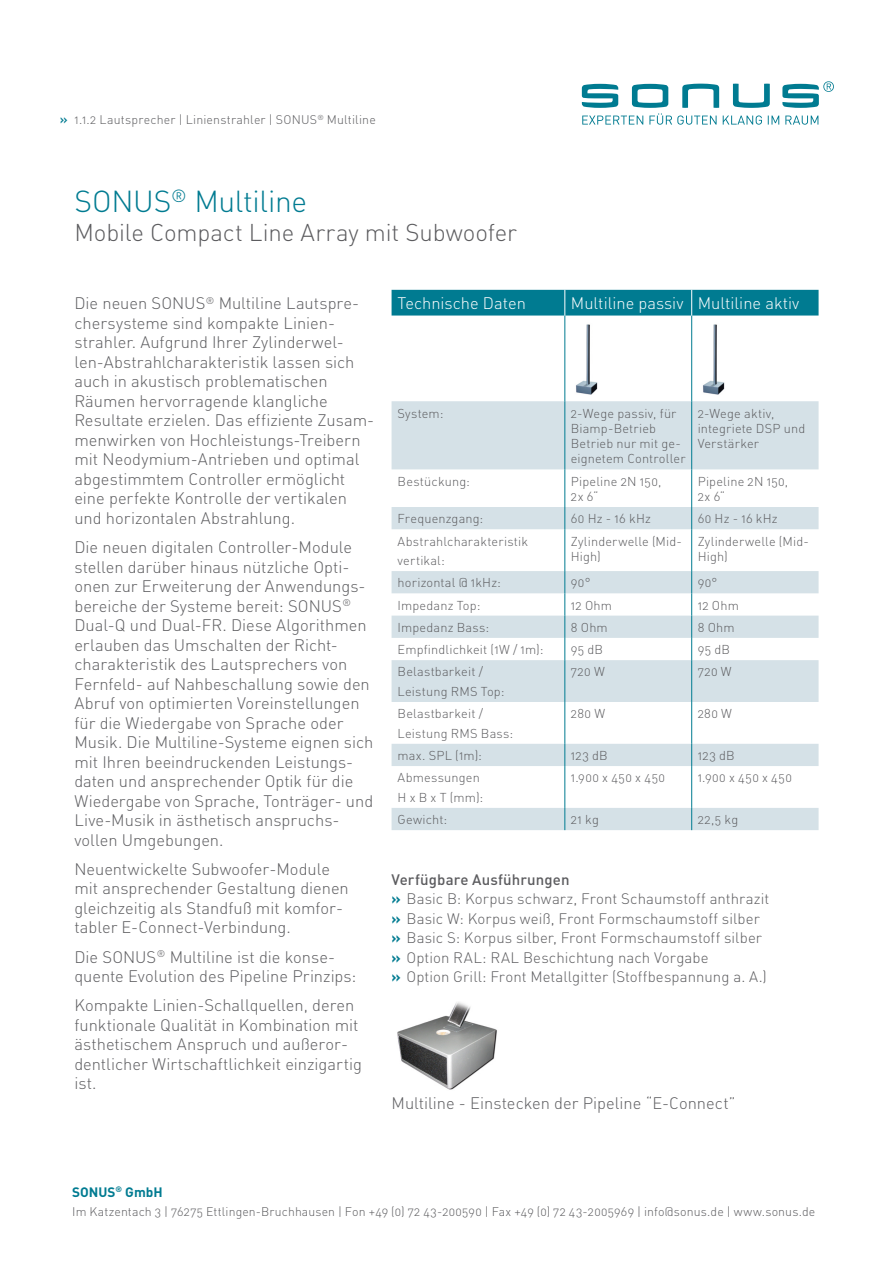
<style>
.page{position:relative;width:893px;height:1263px;background:#fff}
.page>*{position:absolute;margin:0;border:0;box-sizing:border-box;transform-origin:0 0}
.t1{font:30px "DIN Light Alternate";letter-spacing:-.01em;color:#007b91}
.t2{font:24px "DIN Light Alternate";letter-spacing:-.005em;color:#5c5c5f}
.t3{font:16.5px/19.5px "DIN Light Alternate";color:#5c5c5f}
.t4{font:16.5px "DIN Light Alternate";color:#fff}
.t5{font:15px/19.5px "DIN Light Alternate";letter-spacing:.005em;color:#5c5c5f}
.t6{font:500 15px "DIN";letter-spacing:.01em;color:#5c5c5f}
.t7{font:700 13.5px "DIN";color:#007b91}
.t8{font:12.75px/15.3px "DIN Light Alternate";letter-spacing:.015em;color:#5c5c5f}
.t9{font:12.75px "DIN Light Alternate";letter-spacing:.035em;color:#5c5c5f}
.t10{font:12.3px "DIN Light Alternate";letter-spacing:.01em;color:#5c5c5f}
.s1{font-family:"DIN";font-weight:500;font-size:13.5px;color:#007b91}
.s2{font-family:"DIN";font-weight:700;color:#007b91}
</style>
<div class="page">
<svg style="left:582px;top:81px;width:252px;height:44px"></svg>
<img style="left:397px;top:1002px;width:100px;height:88px">
<svg style="left:392px;top:401px;width:427px;height:429px;fill:#d5e1e7"></svg>
<hr style="left:564px;top:316px;width:1px;height:85px;background:#007b91">
<hr style="left:691px;top:316px;width:1px;height:85px;background:#007b91">
<hr style="left:564px;top:401px;width:1px;height:68px;background:#007b91">
<hr style="left:691px;top:401px;width:1px;height:68px;background:#007b91">
<hr style="left:564px;top:469px;width:1px;height:38px;background:#007b91">
<hr style="left:691px;top:469px;width:1px;height:38px;background:#007b91">
<svg style="left:564px;top:507px;width:1px;height:22px"></svg>
<svg style="left:691px;top:507px;width:1px;height:22px"></svg>
<hr style="left:564px;top:529px;width:1px;height:42px;background:#007b91">
<hr style="left:691px;top:529px;width:1px;height:42px;background:#007b91">
<svg style="left:564px;top:571px;width:1px;height:89px"></svg>
<svg style="left:691px;top:571px;width:1px;height:89px"></svg>
<hr style="left:564px;top:660px;width:1px;height:42px;background:#007b91">
<hr style="left:691px;top:660px;width:1px;height:42px;background:#007b91">
<hr style="left:564px;top:702px;width:1px;height:42px;background:#007b91">
<hr style="left:691px;top:702px;width:1px;height:42px;background:#007b91">
<svg style="left:564px;top:744px;width:1px;height:22px"></svg>
<svg style="left:691px;top:744px;width:1px;height:22px"></svg>
<hr style="left:564px;top:766px;width:1px;height:42px;background:#007b91">
<hr style="left:691px;top:766px;width:1px;height:42px;background:#007b91">
<svg style="left:564px;top:808px;width:1px;height:22px"></svg>
<svg style="left:691px;top:808px;width:1px;height:22px"></svg>
<div style="left:392px;top:290px;width:427px;height:26px;background:#007b91"></div>
<img style="left:576px;top:324px;width:22px;height:71px">
<img style="left:703px;top:324px;width:22px;height:71px">
<p class="t10" style="left:60px;top:112px;width:318px"><span class="s1">»</span> 1.1.2 Lautsprecher | Linienstrahler | SONUS<sup>®</sup> Multiline</p>
<h1 class="t1" style="left:74px;top:183px;width:234px">SONUS<sup>®</sup> Multiline</h1>
<h2 class="t2" style="left:74px;top:217px;width:444px">Mobile Compact Line Array mit Subwoofer</h2>
<p class="t3" style="left:74px;top:293px;width:301px">Die neuen SONUS<sup>®</sup> Multiline Lautspre&shy;chersysteme sind kompakte Linien&shy;strahler. Aufgrund Ihrer Zylinderwel&shy;len-Abstrahlcharakteristik lassen sich auch in akustisch problematischen Räumen hervorragende klangliche Resultate erzielen. Das effiziente Zusam&shy;menwirken von Hochleistungs-Treibern mit Neodymium-Antrieben und optimal abgestimmtem Controller ermöglicht eine perfekte Kontrolle der vertikalen und horizontalen Abstrahlung.</p>
<p class="t3" style="left:74px;top:537px;width:300px">Die neuen digitalen Controller-Module stellen darüber hinaus nützliche Opti&shy;onen zur Erweiterung der Anwendungs&shy;bereiche der Systeme bereit: SONUS<sup>® </sup>Dual-Q und Dual-FR. Diese Algorithmen erlauben das Umschalten der Richt&shy;charakteristik des Lautsprechers von Fernfeld- auf Nahbeschallung sowie den Abruf von optimierten Voreinstellungen für die Wiedergabe von Sprache oder Musik. Die Multiline-Systeme eignen sich mit Ihren beeindruckenden Leistungs&shy;daten und ansprechender Optik für die Wiedergabe von Sprache, Tonträger- und Live-Musik in ästhetisch anspruchs&shy;vollen Umgebungen.</p>
<p class="t3" style="left:74px;top:859px;width:276px">Neuentwickelte Subwoofer-Module mit ansprechender Gestaltung dienen gleichzeitig als Standfuß mit komfor&shy;tabler E-Connect-Verbindung.</p>
<p class="t3" style="left:74px;top:947px;width:283px">Die SONUS<sup>®</sup> Multiline ist die konse&shy;quente Evolution des Pipeline Prinzips:</p>
<p class="t3" style="left:74px;top:995px;width:289px">Kompakte Linien-Schallquellen, deren funktionale Qualität in Kombination mit ästhetischem Anspruch und außeror&shy;dentlicher Wirtschaftlichkeit einzigartig ist.</p>
<p class="t4" style="left:398px;top:293px;width:130px">Technische Daten</p>
<p class="t4" style="left:571px;top:293px;width:230px">Multiline passiv Multiline aktiv</p>
<p class="t8" style="left:398px;top:405px;width:47px">System:</p>
<p class="t8" style="left:571px;top:405px;width:116px">2-Wege passiv, für<br>Biamp-Betrieb<br>Betrieb nur mit ge&shy;eignetem Controller</p>
<p class="t8" style="left:698px;top:405px;width:109px">2-Wege aktiv, integriete DSP und<br>Verstärker</p>
<p class="t8" style="left:398px;top:473px;width:74px">Bestückung:</p>
<p class="t8" style="left:571px;top:473px;width:92px">Pipeline 2N 150,<br>2x 6“</p>
<p class="t8" style="left:698px;top:473px;width:92px">Pipeline 2N 150,<br>2x 6“</p>
<p class="t8" style="left:398px;top:511px;width:87px">Frequenzgang:</p>
<p class="t8" style="left:571px;top:511px;width:81px">60 Hz - 16 kHz</p>
<p class="t8" style="left:698px;top:511px;width:81px">60 Hz - 16 kHz</p>
<p class="t8" style="left:398px;top:531px;width:132px;line-height:19.5px">Abstrahlcharakteristik vertikal:</p>
<p class="t8" style="left:571px;top:533px;width:113px">Zylinderwelle (Mid-<br>High)</p>
<p class="t8" style="left:698px;top:533px;width:113px">Zylinderwelle (Mid-<br>High)</p>
<p class="t8" style="left:398px;top:575px;width:105px">horizontal @ 1kHz:</p>
<p class="t8" style="left:571px;top:575px;width:21px">90°</p>
<p class="t8" style="left:698px;top:575px;width:21px">90°</p>
<p class="t8" style="left:398px;top:597px;width:84px">Impedanz Top:</p>
<p class="t8" style="left:571px;top:597px;width:43px">12 Ohm</p>
<p class="t8" style="left:698px;top:597px;width:43px">12 Ohm</p>
<p class="t8" style="left:398px;top:619px;width:93px">Impedanz Bass:</p>
<p class="t8" style="left:571px;top:619px;width:38px">8 Ohm</p>
<p class="t8" style="left:698px;top:619px;width:38px">8 Ohm</p>
<p class="t8" style="left:398px;top:642px;width:148px">Empfindlichkeit (1W / 1m):</p>
<p class="t8" style="left:571px;top:642px;width:34px">95 dB</p>
<p class="t8" style="left:698px;top:642px;width:34px">95 dB</p>
<p class="t8" style="left:398px;top:662px;width:108px;line-height:19.5px">Belastbarkeit /<br>Leistung RMS Top:</p>
<p class="t8" style="left:571px;top:664px;width:35px">720 W</p>
<p class="t8" style="left:698px;top:664px;width:35px">720 W</p>
<p class="t8" style="left:398px;top:704px;width:117px;line-height:19.5px">Belastbarkeit /<br>Leistung RMS Bass:</p>
<p class="t8" style="left:571px;top:706px;width:36px">280 W</p>
<p class="t8" style="left:698px;top:706px;width:36px">280 W</p>
<p class="t8" style="left:398px;top:748px;width:86px">max. SPL (1m):</p>
<p class="t8" style="left:571px;top:748px;width:38px">123 dB</p>
<p class="t8" style="left:698px;top:748px;width:38px">123 dB</p>
<p class="t8" style="left:398px;top:768px;width:87px;line-height:19.5px">Abmessungen<br>H x B x T (mm):</p>
<p class="t9" style="left:571px;top:770px;width:96px">1.900 x 450 x 450</p>
<p class="t9" style="left:698px;top:770px;width:96px">1.900 x 450 x 450</p>
<p class="t8" style="left:398px;top:812px;width:51px">Gewicht:</p>
<p class="t8" style="left:571px;top:812px;width:30px">21 kg</p>
<p class="t8" style="left:698px;top:812px;width:42px">22,5 kg</p>
<p class="t6" style="left:392px;top:870px;width:179px">Verfügbare Ausführungen</p>
<p class="t5" style="left:392px;top:889px;width:379px"><span class="s2">»</span> Basic B: Korpus schwarz, Front Schaumstoff anthrazit <span class="s2">»</span> Basic W: Korpus weiß, Front Formschaumstoff silber <span class="s2">»</span> Basic S: Korpus silber, Front Formschaumstoff silber <span class="s2">»</span> Option RAL: RAL Beschichtung nach Vorgabe<br><span class="s2">»</span> Option Grill: Front Metallgitter (Stoffbespannung a. A.)</p>
<p class="t3" style="left:392px;top:1093px;width:346px">Multiline - Einstecken der Pipeline “E-Connect”</p>
<p class="t7" style="left:72px;top:1183px;width:92px">SONUS<sup>®</sup> GmbH</p>
<p class="t10" style="left:72px;top:1204px;width:744px">Im Katzentach 3 | 76275 Ettlingen-Bruchhausen | Fon +49 (0) 72 43-200590 | Fax +49 (0) 72 43-2005969 | info@sonus.de | www.sonus.de</p>
</div>
